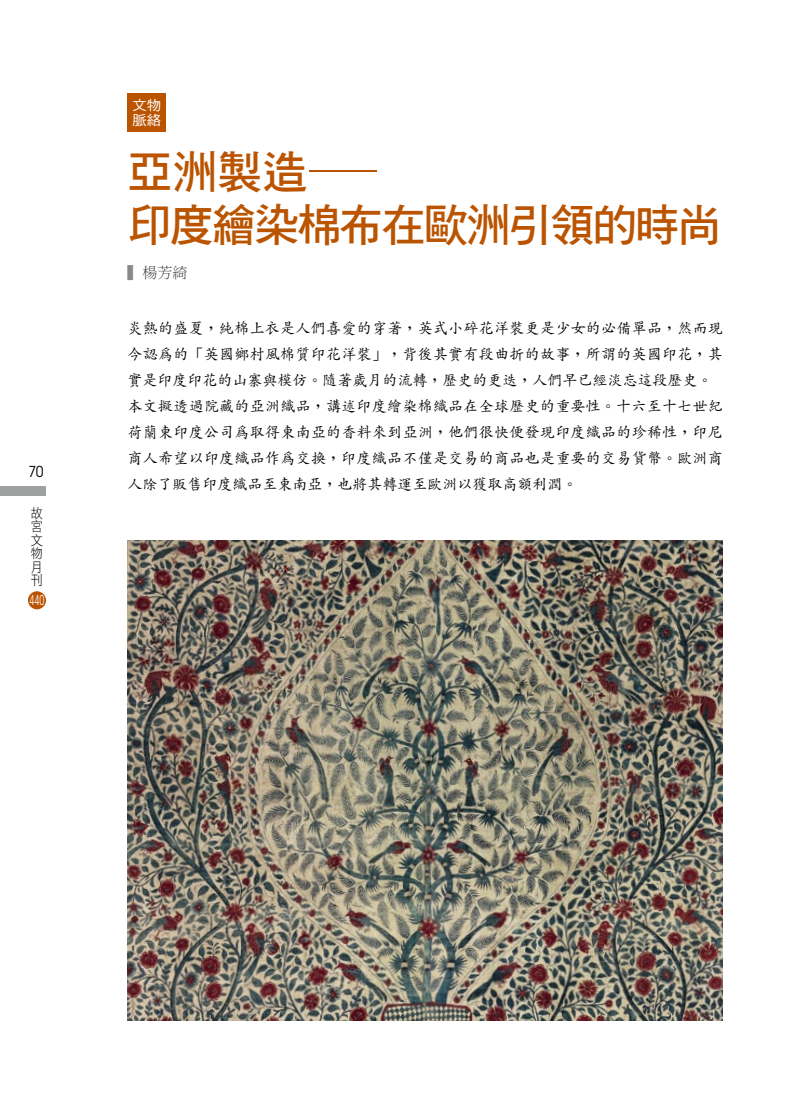
<style>
.page{position:relative;width:808px;height:1106px;background:#fff}
.page>*{position:absolute;margin:0;border:0;box-sizing:border-box;transform-origin:0 0}
.t1{font:45px/53.2px "DF Hei Std W7";letter-spacing:-.05em;color:#bb5400}
.t2{font:500 15px/26px "AR Kai B5";letter-spacing:.02em;color:#000}
.t3{font:15px "DF Ming Std W3";color:#3e3a39}
.t4{font:condensed 15px "ITC Avant Garde Std";color:#000}
.t5{font:13.5px/13.5px "DF Hei Std W3";color:#000;scale:.9 1}
.t6{font:13.5px/15px "DF Hei Std W5";color:#fff;scale:1.05 1}
.t7{font:condensed 13.5px "ITC Avant Garde Std";color:#fff;scale:.7 1}
.s1{color:#898989}
</style>
<div class="page">
<div style="left:128px;top:94px;width:38px;height:38px;background:#bb5400"></div>
<img style="left:128px;top:540px;width:595px;height:480px">
<div style="left:28px;top:591px;width:18px;height:18px;background:#bb5400;border-radius:50%"></div>
<div style="left:0;top:487px;width:46px;height:9px;background:#9fa0a0"></div>
<p class="t4" style="left:29px;top:463px;width:17px">70</p>
<p class="t5" style="left:31px;top:506px;width:15px">故宮文物月刊</p>
<p class="t7" style="left:30px;top:592px;width:23px">440</p>
<p class="t6" style="left:132px;top:97px;width:29px">文物脈絡</p>
<h1 class="t1" style="left:127px;top:144px;width:596px">亞洲製造─<br>印度繪染棉布在歐洲引領的時尚</h1>
<p class="t3" style="left:128px;top:264px;width:76px"><span class="s1">▍</span>楊芳綺　</p>
<p class="t2" style="left:128px;top:315px;width:597px">炎熱的盛夏，純棉上衣是人們喜愛的穿著，英式小碎花洋裝更是少女的必備單品，然而現今認為的「英國鄉村風棉質印花洋裝」，背後其實有段曲折的故事，所謂的英國印花，其實是印度印花的山寨與模仿。隨著歲月的流轉，歷史的更迭，人們早已經淡忘這段歷史。本文擬透過院藏的亞洲織品，講述印度繪染棉織品在全球歷史的重要性。十六至十七世紀荷蘭東印度公司為取得東南亞的香料來到亞洲，他們很快便發現印度織品的珍稀性，印尼商人希望以印度織品作為交換，印度織品不僅是交易的商品也是重要的交易貨幣。歐洲商人除了販售印度織品至東南亞，也將其轉運至歐洲以獲取高額利潤。</p>
</div>
